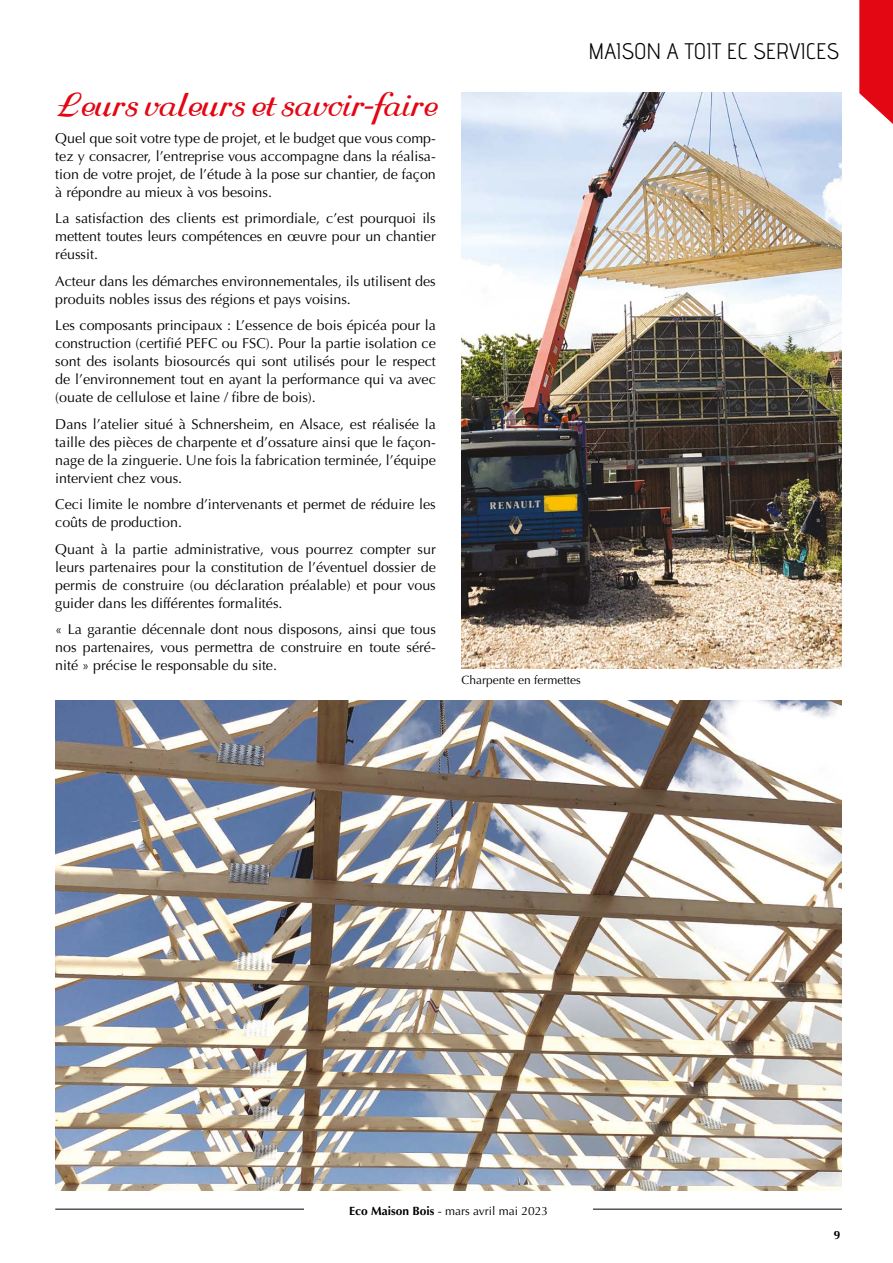
<style>
.page{position:relative;width:893px;height:1263px;background:#fff}
.page>*{position:absolute;margin:0;border:0;box-sizing:border-box;transform-origin:0 0}
.t1{font:36px "Rundkursiv";color:#e30613}
.t2{font:22.5px "advent";color:#000}
.t3{font:14.25px/18px "Optima";color:#000;text-align:justify}
.t4{font:12px "Optima";color:#000}
.t5{font:700 12px "Optima";color:#000}
.s1{font-weight:700}
</style>
<div class="page">
<hr style="left:55px;top:1209px;width:787px;height:1px;background:#000">
<div style="left:304px;top:1201px;width:289px;height:16px;background:#fff"></div>
<svg style="left:859px;top:0;width:34px;height:124px;background:#e62732"></svg>
<img style="left:55px;top:700px;width:786px;height:491px">
<img style="left:461px;top:93px;width:380px;height:576px">
<h1 class="t1" style="left:55px;top:86px;width:382px">Leurs valeurs et savoir-faire</h1>
<p class="t3" style="left:55px;top:129px;width:382px">Quel que soit votre type de projet, et le budget que vous comp&shy;tez y consacrer, l’entreprise vous accompagne dans la réalisa&shy;tion de votre projet, de l’étude à la pose sur chantier, de façon à répondre au mieux à vos besoins.</p>
<p class="t3" style="left:55px;top:209px;width:382px">La satisfaction des clients est primordiale, c’est pourquoi ils mettent toutes leurs compétences en œuvre pour un chantier réussit.</p>
<p class="t3" style="left:55px;top:272px;width:382px">Acteur dans les démarches environnementales, ils utilisent des produits nobles issus des régions et pays voisins.</p>
<p class="t3" style="left:55px;top:316px;width:382px">Les composants principaux : L’essence de bois épicéa pour la construction (certifié PEFC ou FSC). Pour la partie isolation ce sont des isolants biosourcés qui sont utilisés pour le respect de l’environnement tout en ayant la performance qui va avec (ouate de cellulose et laine / fibre de bois).</p>
<p class="t3" style="left:55px;top:415px;width:382px">Dans l’atelier situé à Schnersheim, en Alsace, est réalisée la taille des pièces de charpente et d’ossature ainsi que le façon&shy;nage de la zinguerie. Une fois la fabrication terminée, l’équipe intervient chez vous.</p>
<p class="t3" style="left:55px;top:495px;width:382px">Ceci limite le nombre d’intervenants et permet de réduire les coûts de production.</p>
<p class="t3" style="left:55px;top:540px;width:382px">Quant à la partie administrative, vous pourrez compter sur leurs partenaires pour la constitution de l’éventuel dossier de permis de construire (ou déclaration préalable) et pour vous guider dans les différentes formalités.</p>
<p class="t3" style="left:55px;top:620px;width:382px">« La garantie décennale dont nous disposons, ainsi que tous nos partenaires, vous permettra de construire en toute séré&shy;nité » précise le responsable du site.</p>
<h2 class="t2" style="left:589px;top:37px;width:252px">MAISON A TOIT EC SERVICES</h2>
<p class="t4" style="left:461px;top:673px;width:121px">Charpente en fermettes</p>
<p class="t4" style="left:349px;top:1203px;width:201px"><span class="s1">Eco Maison Bois</span> - mars avril mai 2023</p>
<p class="t5" style="left:834px;top:1228px;width:8px">9</p>
</div>
